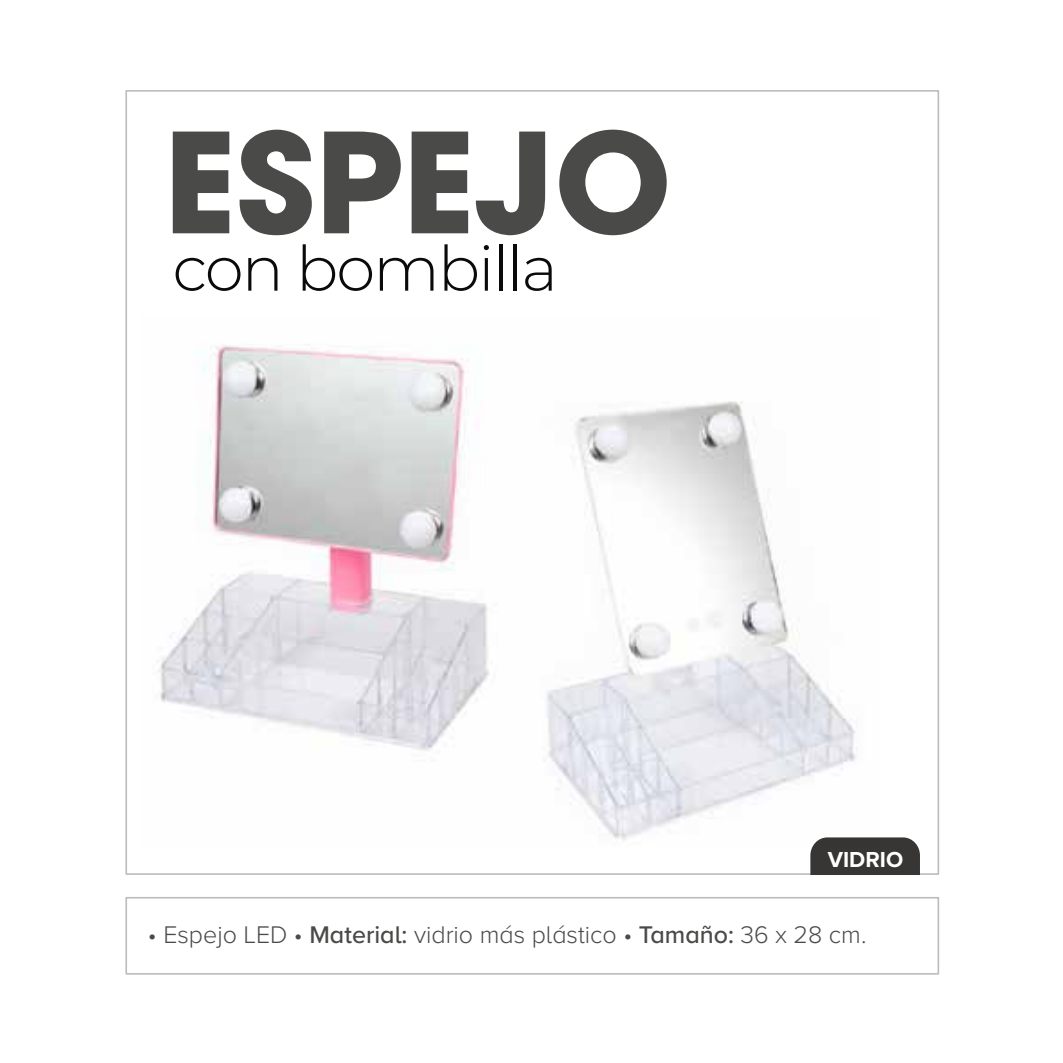
<style>
.page{position:relative;width:1063px;height:1063px;background:#fff}
.page>*{position:absolute;margin:0;border:0;box-sizing:border-box;transform-origin:0 0}
.t1{font:700 137.5px "Avant Garde LT";color:#4a4a49}
.t2{font:300 62.5px "Montserrat";letter-spacing:-.03em;color:#0a0a0a}
.t3{font:300 25px "Proxima Nova A";color:#4a4a49}
.t4{font:700 22.5px "Proxima Nova A";color:#fff}
.s1{font-weight:500}
</style>
<div class="page">
<div style="left:125px;top:897px;width:814px;height:78px;border:2px solid #bcbcbc"></div>
<div style="left:810px;top:837px;width:110px;height:38px;background:#383634"></div>
<img style="left:158px;top:344px;width:723px;height:503px">
<h1 class="t1" style="left:164px;top:93px;width:509px">ESPEJO</h1>
<h2 class="t2" style="left:173px;top:226px;width:387px">con bombilla</h2>
<p class="t4" style="left:828px;top:843px;width:77px">VIDRIO</p>
<p class="t3" style="left:148px;top:916px;width:720px">• Espejo LED • <span class="s1">Material:</span> vidrio más plástico • <span class="s1">Tamaño:</span> 36 x 28 cm.</p>
</div>
